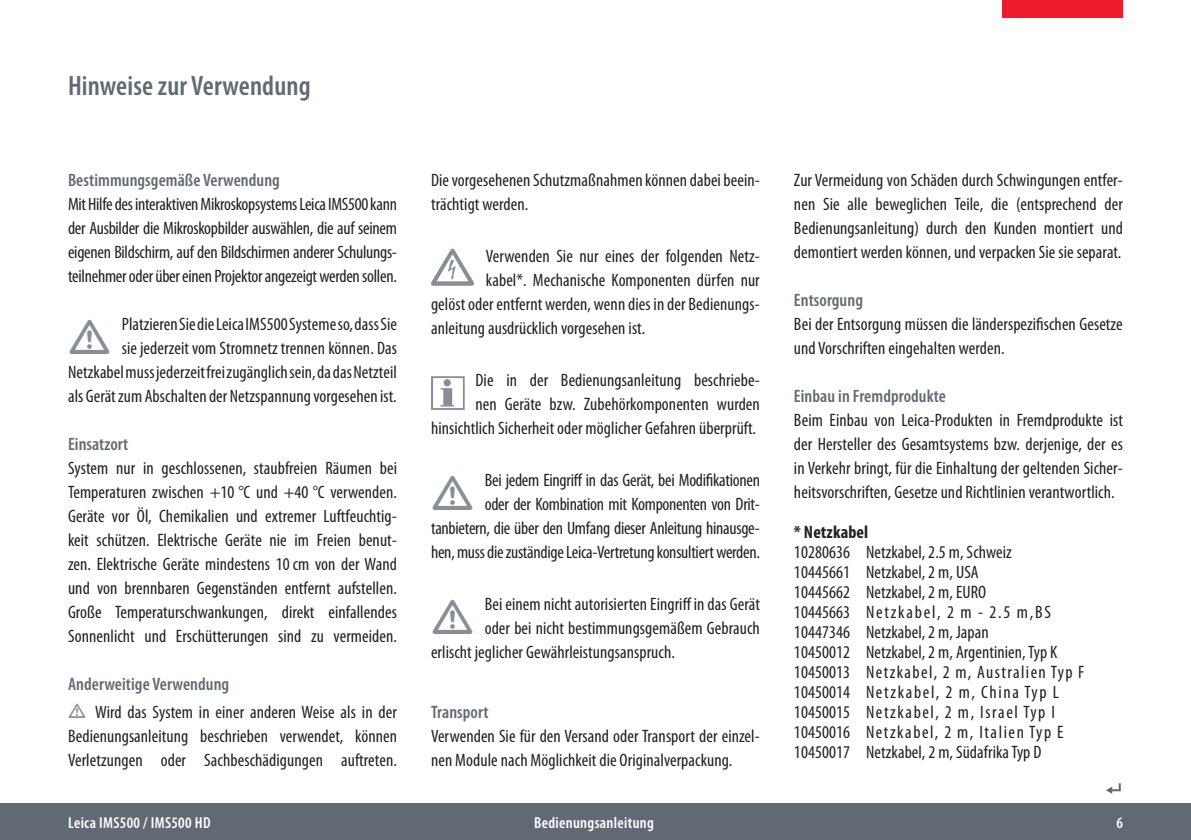
<style>
.page{position:relative;width:1191px;height:840px;background:#fff}
.page>*{position:absolute;margin:0;border:0;box-sizing:border-box;transform-origin:0 0}
.t1{font:600 condensed 28px "Myriad Pro";letter-spacing:.005em;color:#616a74}
.t2{font:condensed 18px/24px "Myriad Pro";letter-spacing:.005em;color:#231f20;text-align:justify}
.t3{font:condensed 18px/24px "Myriad Pro";letter-spacing:-.015em;color:#231f20;text-align:right}
.t4{font:600 condensed 18px "Myriad Pro";letter-spacing:.005em;color:#616a74}
.t5{font:700 condensed 18px "Myriad Pro";letter-spacing:.005em;color:#231f20}
.t6{font:600 condensed 16px "Myriad Pro";letter-spacing:.02em;color:#fff}
</style>
<div class="page">
<div style="left:0;top:803px;width:1191px;height:36px;background:#616a74"></div>
<div style="left:1002px;top:0;width:121px;height:17px;background:#ed1b2e"></div>
<svg style="left:1106px;top:783px;width:14px;height:10px"></svg>
<svg style="left:431px;top:248px;width:43px;height:37px"></svg>
<svg style="left:431px;top:376px;width:34px;height:33px"></svg>
<h1 class="t1" style="left:68px;top:75px;width:244px">Hinweise zur Verwendung</h1>
<p class="t4" style="left:68px;top:173px;width:213px">Bestimmungsgemäße Verwendung</p>
<p class="t2" style="left:68px;top:193px;width:330px">Mit Hilfe des interaktiven Mikroskopsystems Leica IMS500 kann der Ausbilder die Mikroskopbilder auswählen, die auf seinem eigenen Bildschirm, auf den Bildschirmen anderer Schulungs&shy;teilnehmer oder über einen Projektor angezeigt werden sollen.</p>
<p class="t2" style="left:68px;top:313px;width:330px;text-align:right">Platzieren Sie die Leica IMS500 Systeme so, dass Sie<br>sie jederzeit vom Stromnetz trennen können. Das Netzkabel muss jederzeit frei zugänglich sein, da das Netzteil als Gerät zum Abschalten der Netzspannung vorgesehen ist.</p>
<p class="t4" style="left:68px;top:437px;width:62px">Einsatzort</p>
<p class="t2" style="left:68px;top:457px;width:330px">System nur in geschlossenen, staubfreien Räumen bei Temperaturen zwischen +10 °C und +40 °C verwenden.<br>Geräte vor Öl, Chemikalien und extremer Luftfeuchtig&shy;keit schützen. Elektrische Geräte nie im Freien benut&shy;zen. Elektrische Geräte mindestens 10 cm von der Wand und von brennbaren Gegenständen entfernt aufstellen.<br>Große Temperaturschwankungen, direkt einfallendes Sonnenlicht und Erschütterungen sind zu vermeiden.</p>
<p class="t4" style="left:68px;top:677px;width:163px">Anderweitige Verwendung</p>
<p class="t2" style="left:68px;top:701px;width:330px;text-indent:27px">Wird das System in einer anderen Weise als in der Bedienungsanleitung beschrieben verwendet, können Verletzungen oder Sachbeschädigungen auftreten.</p>
<p class="t2" style="left:431px;top:169px;width:330px">Die vorgesehenen Schutzmaßnahmen können dabei beein&shy;trächtigt werden.</p>
<p class="t2" style="left:486px;top:245px;width:275px">Verwenden Sie nur eines der folgenden Netz-</p>
<p class="t2" style="left:486px;top:269px;width:275px">kabel*. Mechanische Komponenten dürfen nur</p>
<p class="t2" style="left:431px;top:293px;width:330px">gelöst oder entfernt werden, wenn dies in der Bedienungs-</p>
<p class="t2" style="left:431px;top:317px;width:216px">anleitung ausdrücklich vorgesehen ist.</p>
<p class="t2" style="left:431px;top:369px;width:330px;text-align:right">Die in der Bedienungsanleitung beschriebe-<br>nen Geräte bzw. Zubehörkomponenten wurden hinsichtlich Sicherheit oder möglicher Gefahren überprüft.</p>
<p class="t3" style="left:431px;top:469px;width:330px">Bei jedem Eingriff in das Gerät, bei Modifikationen<br>oder der Kombination mit Komponenten von Drit&shy;tanbietern, die über den Umfang dieser Anleitung hinausge&shy;hen, muss die zuständige Leica-Vertretung konsultiert werden.</p>
<p class="t2" style="left:485px;top:593px;width:277px">Bei einem nicht autorisierten Eingriff in das Gerät</p>
<p class="t2" style="left:485px;top:617px;width:277px">oder bei nicht bestimmungsgemäßem Gebrauch</p>
<p class="t2" style="left:431px;top:641px;width:245px">erlischt jeglicher Gewährleistungsanspruch.</p>
<p class="t4" style="left:431px;top:705px;width:59px">Transport</p>
<p class="t2" style="left:431px;top:725px;width:330px">Verwenden Sie für den Versand oder Transport der einzel&shy;nen Module nach Möglichkeit die Originalverpackung.</p>
<p class="t2" style="left:794px;top:169px;width:330px">Zur Vermeidung von Schäden durch Schwingungen entfer&shy;nen Sie alle beweglichen Teile, die (entsprechend der Bedienungsanleitung) durch den Kunden montiert und demontiert werden können, und verpacken Sie sie separat.</p>
<p class="t4" style="left:794px;top:293px;width:70px">Entsorgung</p>
<p class="t2" style="left:794px;top:313px;width:330px">Bei der Entsorgung müssen die länderspezifischen Gesetze und Vorschriften eingehalten werden.</p>
<p class="t4" style="left:794px;top:389px;width:153px">Einbau in Fremdprodukte</p>
<p class="t2" style="left:794px;top:409px;width:330px">Beim Einbau von Leica-Produkten in Fremdprodukte ist der Hersteller des Gesamtsystems bzw. derjenige, der es in Verkehr bringt, für die Einhaltung der geltenden Sicher&shy;heitsvorschriften, Gesetze und Richtlinien verantwortlich.</p>
<p class="t5" style="left:794px;top:525px;width:76px">* Netzkabel</p>
<p class="t2" style="left:794px;top:543px;width:292px;line-height:20px;text-align:left">10280636 Netzkabel, 2.5 m, Schweiz<br>10445661 Netzkabel, 2 m, USA<br>10445662 Netzkabel, 2 m, EURO<br>10445663 Netzkabel, 2 m - 2.5 m,BS 10447346 Netzkabel, 2 m, Japan<br>10450012 Netzkabel, 2 m, Argentinien, Typ K 10450013 Netzkabel, 2 m, Australien Typ F 10450014 Netzkabel, 2 m, China Typ L 10450015 Netzkabel, 2 m, Israel Typ I 10450016 Netzkabel, 2 m, Italien Typ E 10450017 Netzkabel, 2 m, Südafrika Typ D</p>
<p class="t6" style="left:68px;top:816px;width:144px">Leica IMS500 / IMS500 HD</p>
<p class="t6" style="left:534px;top:816px;width:121px">Bedienungsanleitung</p>
<p class="t6" style="left:1116px;top:816px;width:8px">6</p>
</div>
